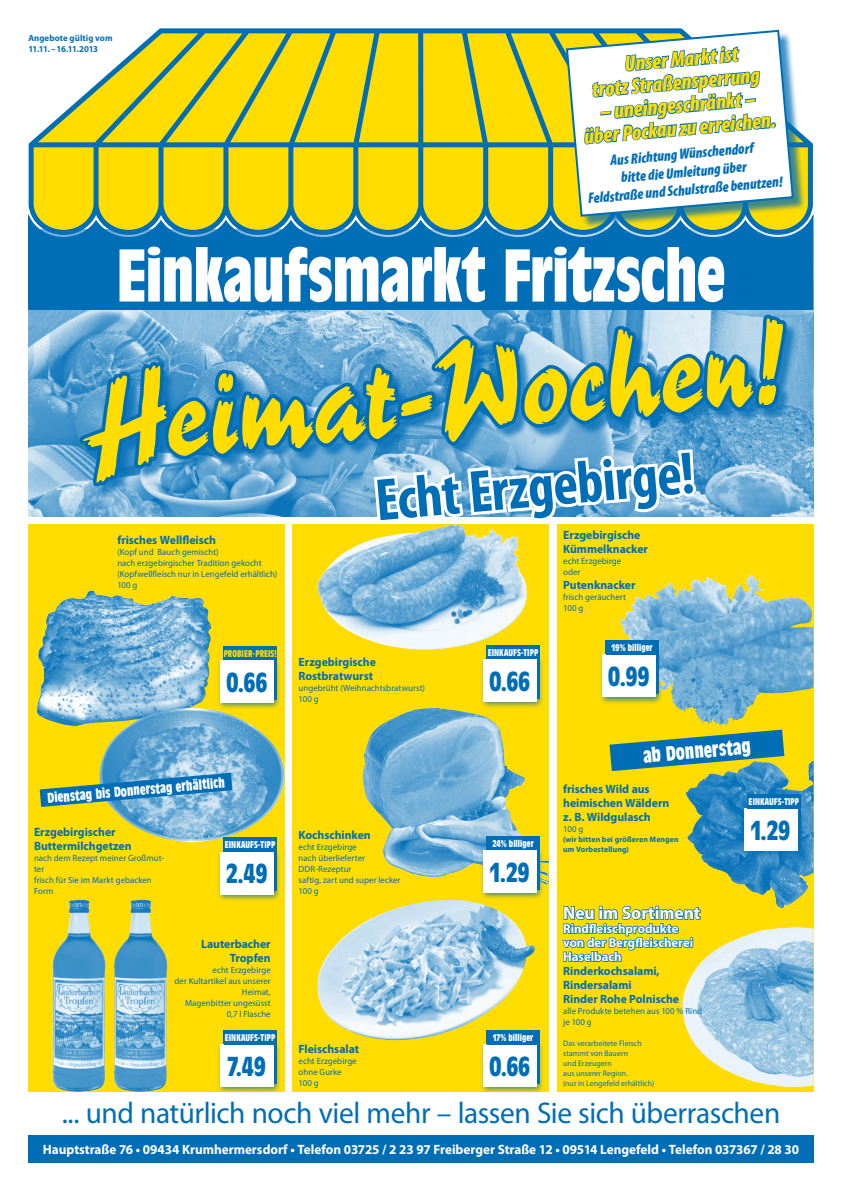
<style>
.page{position:relative;width:842px;height:1191px;background:#fff}
.page>*{position:absolute;margin:0;border:0;box-sizing:border-box;transform-origin:0 0}
.t1{font:114.8px "Reporter LT Std 2";color:#fd0;scale:1.1 1}
.t2{font:700 condensed 73px "Antique Olive Std";letter-spacing:-.015em;color:#fff}
.t3{font:700 condensed 60px "Myriad Pro";color:#006eb7}
.t4{font:30px "Myriad Pro";letter-spacing:-.015em;color:#006eb7}
.t5{font:700 condensed 26.9px "Antique Olive Std";letter-spacing:-.01em;color:#006eb7}
.t6{font:italic 900 condensed 22px/23px "Myriad Pro";color:#fd0}
.t7{font:700 condensed 20.3px "Antique Olive Std";color:#fff}
.t8{font:700 18px "Myriad Pro";letter-spacing:-.005em;color:#fff}
.t9{font:italic 900 condensed 15px/18px "Myriad Pro";color:#006eb7;text-align:center}
.t10{font:700 condensed 14px "Antique Olive Std";color:#fff}
.t11{font:700 13.5px "Myriad Pro";letter-spacing:-.005em;color:#fff}
.t12{font:700 13px/14px "Myriad Pro";color:#fff}
.t13{font:700 12px/14px "Myriad Pro";letter-spacing:-.005em;color:#006eb7}
.t14{font:700 condensed 9.6px "Antique Olive Std";letter-spacing:.005em;color:#fff}
.t15{font:700 condensed 9.6px "Antique Olive Std";color:#fd0}
.t16{font:9px/11px "Myriad Pro";letter-spacing:.005em;color:#006eb7}
.t17{font:700 9px/10.8px "Myriad Pro";letter-spacing:.005em;color:#006eb7}
.t18{font:8px/10px "Myriad Pro";letter-spacing:.01em;color:#006eb7}
.t19{font:700 8px/10px "Myriad Pro";letter-spacing:.015em;color:#006eb7}
</style>
<div class="page">
<img style="left:29px;top:310px;width:785px;height:206px">
<svg style="left:29px;top:28px;width:784px;height:183px;fill:#006eb7"></svg>
<svg style="left:38px;top:33px;width:527px;height:109px;background:#e4d52d"></svg>
<svg style="left:34px;top:147px;width:774px;height:64px;background:#ead30e"></svg>
<svg style="left:28px;top:211px;width:786px;height:99px;background:#619977"></svg>
<div style="left:557px;top:524px;width:257px;height:567px;background:#fd0"></div>
<div style="left:293px;top:524px;width:256px;height:567px;background:#fd0"></div>
<div style="left:28px;top:524px;width:256px;height:567px;background:#fd0"></div>
<div style="left:28px;top:1135px;width:786px;height:27px;background:#006eb7"></div>
<img style="left:37px;top:598px;width:174px;height:128px">
<img style="left:99px;top:708px;width:185px;height:134px">
<img style="left:52px;top:900px;width:54px;height:191px">
<img style="left:114px;top:900px;width:53px;height:191px">
<img style="left:362px;top:708px;width:187px;height:178px">
<img style="left:317px;top:900px;width:218px;height:141px">
<img style="left:620px;top:597px;width:194px;height:128px">
<img style="left:686px;top:760px;width:128px;height:148px">
<img style="left:682px;top:927px;width:132px;height:160px">
<div style="left:599px;top:651px;width:64px;height:53px;background:#006eb7;opacity:.75"></div>
<div style="left:602px;top:655px;width:53px;height:42px;background:#fff"></div>
<div style="left:606px;top:641px;width:53px;height:13px;background:#006eb7"></div>
<div style="left:741px;top:805px;width:64px;height:53px;background:#006eb7;opacity:.75"></div>
<div style="left:744px;top:808px;width:53px;height:43px;background:#fff"></div>
<div style="left:747px;top:795px;width:53px;height:13px;background:#006eb7"></div>
<div style="left:480px;top:1041px;width:64px;height:53px;background:#006eb7;opacity:.75"></div>
<div style="left:483px;top:1044px;width:53px;height:43px;background:#fff"></div>
<div style="left:487px;top:1030px;width:53px;height:14px;background:#006eb7"></div>
<div style="left:217px;top:657px;width:64px;height:53px;background:#006eb7;opacity:.75"></div>
<div style="left:220px;top:660px;width:53px;height:42px;background:#fff"></div>
<div style="left:224px;top:646px;width:53px;height:14px;background:#006eb7"></div>
<div style="left:480px;top:655px;width:64px;height:54px;background:#006eb7;opacity:.75"></div>
<div style="left:483px;top:659px;width:53px;height:42px;background:#fff"></div>
<div style="left:487px;top:645px;width:53px;height:13px;background:#006eb7"></div>
<div style="left:480px;top:847px;width:64px;height:53px;background:#006eb7;opacity:.75"></div>
<div style="left:483px;top:850px;width:53px;height:42px;background:#fff"></div>
<div style="left:487px;top:836px;width:53px;height:14px;background:#006eb7"></div>
<div style="left:217px;top:1041px;width:64px;height:53px;background:#006eb7;opacity:.75"></div>
<div style="left:220px;top:1044px;width:53px;height:43px;background:#fff"></div>
<div style="left:224px;top:1030px;width:53px;height:14px;background:#006eb7"></div>
<div style="left:217px;top:848px;width:64px;height:53px;background:#006eb7;opacity:.75"></div>
<div style="left:220px;top:852px;width:53px;height:42px;background:#fff"></div>
<div style="left:224px;top:838px;width:53px;height:13px;background:#006eb7"></div>
<svg style="left:40px;top:772px;width:192px;height:35px"></svg>
<svg style="left:609px;top:729px;width:175px;height:42px"></svg>
<div style="left:568px;top:32px;width:238px;height:197px;background:#006eb7;opacity:.75"></div>
<svg style="left:565px;top:29px;width:230px;height:189px"></svg>
<svg style="left:584px;top:28px;width:192px;height:117px"></svg>
<svg style="left:74px;top:219px;width:716px;height:390px"></svg>
<svg style="left:562px;top:895px;width:139px;height:93px"></svg>
<p class="t17" style="left:28px;top:32px;width:86px">Angebote gültig vom<br>11.11. – 16.11.2013</p>
<h3 class="t6" style="left:589px;top:55px;width:170px;text-indent:35px;rotate:-5deg">Unser Markt ist trotz Straßensperrung</h3>
<h3 class="t6" style="left:581px;top:102px;width:194px;text-align:center;rotate:-5deg">– uneingeschränkt – über Pockau zu erreichen.</h3>
<h3 class="t9" style="left:584px;top:153px;width:197px;rotate:-5deg">Aus Richtung Wünschendorf<br>bitte die Umleitung über<br>Feldstraße und Schulstraße benutzen!</h3>
<h2 class="t2" style="left:116px;top:235px;width:611px">Einkaufsmarkt Fritzsche</h2>
<h1 class="t1" style="left:79px;top:350px;width:639px;rotate:-5deg">Heimat-Wochen!</h1>
<h3 class="t3" style="left:372px;top:463px;width:321px;rotate:-5deg">Echt Erzgebirge!</h3>
<h3 class="t13" style="left:117px;top:532px;width:100px">frisches Wellfleisch</h3>
<p class="t16" style="left:117px;top:546px;width:161px">(Kopf und Bauch gemischt)<br>nach erzgebirgischer Tradition gekocht (Kopfwellfleisch nur in Lengefeld erhältlich)<br>100 g</p>
<h3 class="t13" style="left:563px;top:528px;width:86px">Erzgebirgische<br>Kümmelknacker</h3>
<p class="t16" style="left:563px;top:555px;width:60px">echt Erzgebirge oder</p>
<h3 class="t13" style="left:563px;top:578px;width:74px">Putenknacker</h3>
<p class="t16" style="left:563px;top:591px;width:64px">frisch geräuchert<br>100 g</p>
<p class="t15" style="left:224px;top:648px;width:54px">PROBIER-PREIS!</p>
<h3 class="t5" style="left:226px;top:667px;width:43px">0.66</h3>
<h3 class="t13" style="left:299px;top:655px;width:79px">Erzgebirgische<br>Rostbratwurst</h3>
<p class="t16" style="left:299px;top:682px;width:128px">ungebrüht (Weihnachtsbratwurst)<br>100 g</p>
<p class="t14" style="left:488px;top:647px;width:52px">EINKAUFS-TIPP</p>
<h3 class="t5" style="left:489px;top:666px;width:43px">0.66</h3>
<p class="t14" style="left:612px;top:642px;width:43px">19% billiger</p>
<h3 class="t5" style="left:608px;top:662px;width:43px">0.99</h3>
<h3 class="t7" style="left:642px;top:744px;width:110px;rotate:-5deg">ab Donnerstag</h3>
<h3 class="t10" style="left:47px;top:790px;width:179px;rotate:-5deg">Dienstag bis Donnerstag erhältlich</h3>
<h3 class="t13" style="left:34px;top:824px;width:99px">Erzgebirgischer<br>Buttermilchgetzen</h3>
<p class="t16" style="left:34px;top:852px;width:132px">nach dem Rezept meiner Großmut&shy;ter<br>frisch für Sie im Markt gebacken<br>Form</p>
<p class="t14" style="left:225px;top:839px;width:52px">EINKAUFS-TIPP</p>
<h3 class="t5" style="left:226px;top:859px;width:43px">2.49</h3>
<h3 class="t13" style="left:299px;top:827px;width:74px">Kochschinken</h3>
<p class="t16" style="left:299px;top:841px;width:103px">echt Erzgebirge<br>nach überlieferter<br>DDR-Rezeptur<br>saftig, zart und super lecker<br>100 g</p>
<p class="t14" style="left:492px;top:838px;width:43px">24% billiger</p>
<h3 class="t5" style="left:490px;top:857px;width:41px">1.29</h3>
<h3 class="t13" style="left:563px;top:782px;width:108px">frisches Wild aus heimischen Wäldern z. B. Wildgulasch</h3>
<p class="t16" style="left:563px;top:823px;width:22px">100 g</p>
<p class="t19" style="left:563px;top:834px;width:117px">(wir bitten bei größeren Mengen um Vorbestellung)</p>
<p class="t14" style="left:749px;top:796px;width:52px">EINKAUFS-TIPP</p>
<h3 class="t5" style="left:751px;top:816px;width:41px">1.29</h3>
<h3 class="t13" style="left:201px;top:937px;width:71px;text-align:right">Lauterbacher<br>Tropfen</h3>
<p class="t16" style="left:175px;top:964px;width:98px;text-align:right">echt Erzgebirge<br>der Kultartikel aus unserer<br>Heimat,<br>Magenbitter ungesüsst<br>0,7 l Flasche</p>
<p class="t14" style="left:225px;top:1032px;width:52px">EINKAUFS-TIPP</p>
<h3 class="t5" style="left:228px;top:1052px;width:40px">7.49</h3>
<h3 class="t13" style="left:299px;top:1041px;width:62px">Fleischsalat</h3>
<p class="t16" style="left:299px;top:1055px;width:60px">echt Erzgebirge ohne Gurke<br>100 g</p>
<p class="t14" style="left:493px;top:1032px;width:42px">17% billiger</p>
<h3 class="t5" style="left:489px;top:1052px;width:43px">0.66</h3>
<h3 class="t8" style="left:563px;top:901px;width:139px">Neu im Sortiment</h3>
<h3 class="t12" style="left:563px;top:921px;width:132px">Rindfleischprodukte von der Bergfleischerei<br>Haselbach</h3>
<h3 class="t13" style="left:563px;top:963px;width:117px">Rinderkochsalami,<br>Rindersalami<br>Rinder Rohe Polnische</h3>
<p class="t16" style="left:563px;top:1005px;width:141px">alle Produkte betehen aus 100 % Rind je 100 g</p>
<p class="t18" style="left:563px;top:1038px;width:92px">Das verarbeitete Fleisch stammt von Bauern<br>und Erzeugern<br>aus unserer Region.<br>(nur in Lengefeld erhältlich)</p>
<h3 class="t4" style="left:62px;top:1094px;width:720px">... und natürlich noch viel mehr – lassen Sie sich überraschen</h3>
<h3 class="t11" style="left:43px;top:1140px;width:758px">Hauptstraße 76 • 09434 Krumhermersdorf • Telefon 03725 / 2 23 97 Freiberger Straße 12 • 09514 Lengefeld • Telefon 037367 / 28 30</h3>
</div>
